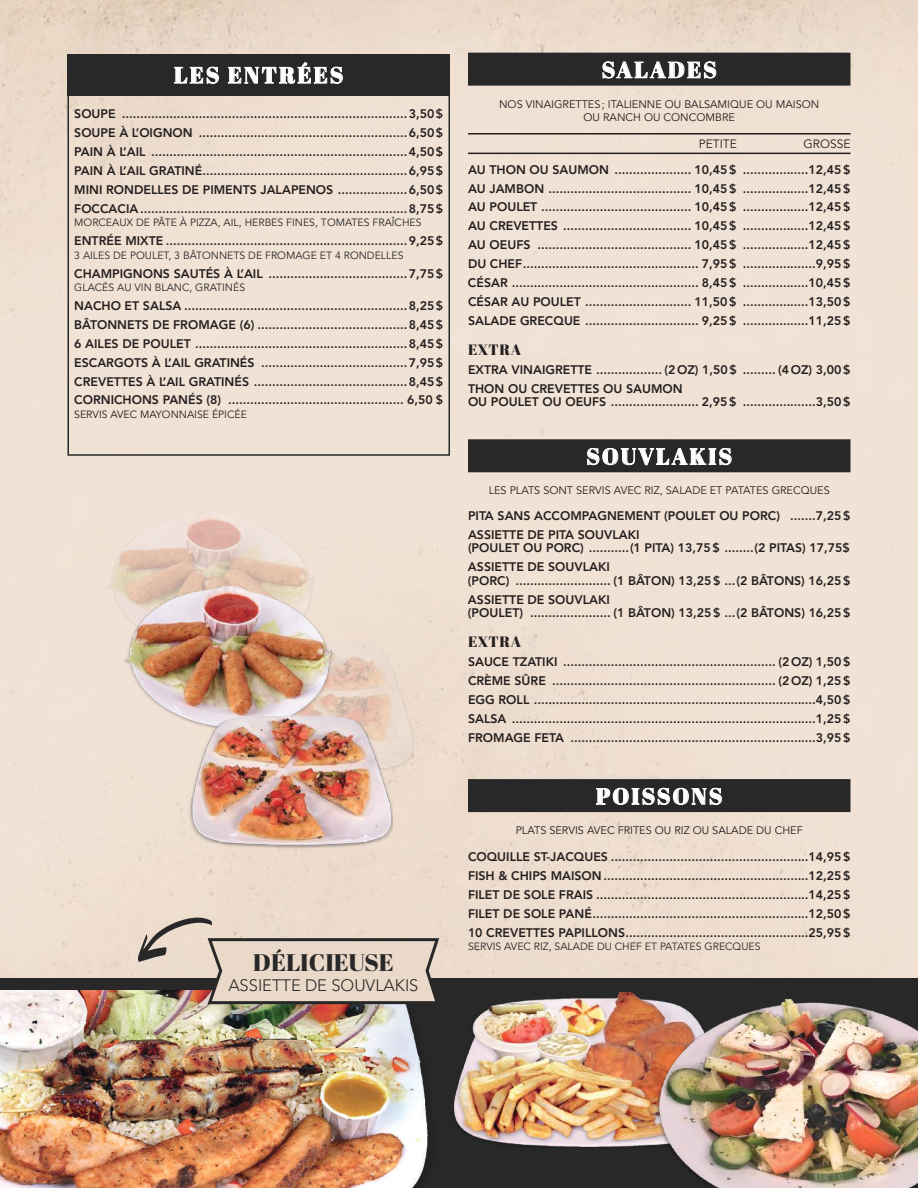
<style>
.page{position:relative;width:918px;height:1188px;background:#fff}
.page>*{position:absolute;margin:0;border:0;box-sizing:border-box;transform-origin:0 0}
.t1{font:24px "Abril Fatface";color:#282829}
.t2{font:22.5px "Abril Fatface";letter-spacing:.1em;color:#fff}
.t3{font:300 16.5px "Avenir LT Std";color:#282829}
.t4{font:15px "Abril Fatface";letter-spacing:.035em;color:#241f1f}
.t5{font:800 12.3px/18.9px "Avenir LT Std";color:#241f1f;text-align:justify}
.t6{font:12px "Avenir LT Std";color:#241f1f}
.t7{font:10.8px/13.5px "Avenir LT Std";color:#241f1f;text-align:center}
.t8{font:10.5px "Avenir LT Std";color:#282829}
.t9{font:10.5px "Avenir LT Std";color:#241f1f}
</style>
<div class="page">
<img style="left:0;top:0;width:918px;height:978px">
<div style="left:0;top:978px;width:918px;height:210px;background:#282829"></div>
<div style="left:68px;top:54px;width:382px;height:41px;background:#282829"></div>
<div style="left:68px;top:54px;width:382px;height:402px;border:2px solid #282829"></div>
<svg style="left:174px;top:66px;width:45px;height:18px"></svg>
<svg style="left:228px;top:62px;width:115px;height:22px"></svg>
<div style="left:468px;top:53px;width:382px;height:33px;background:#282829"></div>
<hr style="left:468px;top:133px;width:382px;height:2px;background:#241f1f">
<hr style="left:468px;top:153px;width:382px;height:1px;background:#241f1f">
<svg style="left:602px;top:61px;width:115px;height:18px"></svg>
<img style="left:104px;top:510px;width:214px;height:147px">
<img style="left:336px;top:633px;width:77px;height:147px">
<img style="left:122px;top:584px;width:214px;height:148px">
<img style="left:189px;top:707px;width:203px;height:148px">
<img style="left:454px;top:993px;width:199px;height:154px">
<img style="left:653px;top:1000px;width:265px;height:188px">
<div style="left:468px;top:439px;width:382px;height:33px;background:#282829"></div>
<svg style="left:587px;top:437px;width:145px;height:28px"></svg>
<div style="left:468px;top:779px;width:382px;height:33px;background:#282829"></div>
<svg style="left:596px;top:777px;width:126px;height:28px"></svg>
<img style="left:0;top:990px;width:428px;height:198px">
<svg style="left:138px;top:918px;width:303px;height:88px;background:#cdbeb0"></svg>
<h2 class="t2" style="left:174px;top:59px;width:171px">LES ENTRÉES</h2>
<p class="t5" style="left:74px;top:105px;width:370px">SOUPE ..............................................................................3,50$ SOUPE À L’OIGNON .........................................................6,50$ PAIN À L’AIL ......................................................................4,50$ PAIN À L’AIL GRATINÉ........................................................6,95$ MINI RONDELLES DE PIMENTS JALAPENOS ...................6,50$ FOCCACIA.........................................................................8,75$</p>
<p class="t8" style="left:74px;top:217px;width:349px">MORCEAUX DE PÂTE À PIZZA, AIL, HERBES FINES, TOMATES FRAÎCHES</p>
<p class="t5" style="left:74px;top:231px;width:370px">ENTRÉE MIXTE ..................................................................9,25$</p>
<p class="t8" style="left:74px;top:249px;width:331px">3 AILES DE POULET, 3 BÂTONNETS DE FROMAGE ET 4 RONDELLES</p>
<p class="t5" style="left:74px;top:264px;width:370px">CHAMPIGNONS SAUTÉS À L’AIL ......................................7,75$</p>
<p class="t8" style="left:74px;top:281px;width:172px">GLACÉS AU VIN BLANC, GRATINÉS</p>
<p class="t5" style="left:74px;top:296px;width:370px">NACHO ET SALSA .............................................................8,25$ BÂTONNETS DE FROMAGE (6) .........................................8,45$ 6 AILES DE POULET ..........................................................8,45$ ESCARGOTS À L’AIL GRATINÉS ........................................7,95$ CREVETTES À L’AIL GRATINÉS ..........................................8,45$ CORNICHONS PANÉS (8) ................................................ 6,50 $</p>
<p class="t9" style="left:74px;top:408px;width:174px">SERVIS AVEC MAYONNAISE ÉPICÉE</p>
<h1 class="t1" style="left:253px;top:946px;width:143px">DÉLICIEUSE</h1>
<h3 class="t3" style="left:228px;top:976px;width:192px">ASSIETTE DE SOUVLAKIS</h3>
<h2 class="t2" style="left:602px;top:54px;width:117px">SALADES</h2>
<p class="t7" style="left:499px;top:97px;width:322px">NOS VINAIGRETTES; ITALIENNE OU BALSAMIQUE OU MAISON<br>OU RANCH OU CONCOMBRE</p>
<p class="t6" style="left:699px;top:137px;width:40px">PETITE</p>
<p class="t6" style="left:804px;top:137px;width:48px">GROSSE</p>
<p class="t5" style="left:468px;top:160px;width:384px">AU THON OU SAUMON ..................... 10,45$ ..................12,45$ AU JAMBON ....................................... 10,45$ ..................12,45$ AU POULET ......................................... 10,45$ ..................12,45$ AU CREVETTES ................................... 10,45$ ..................12,45$ AU OEUFS .......................................... 10,45$ ..................12,45$ DU CHEF................................................ 7,95$ ....................9,95$ CÉSAR ................................................... 8,45$ ..................10,45$ CÉSAR AU POULET ............................. 11,50$ ..................13,50$ SALADE GRECQUE ............................... 9,25$ ..................11,25$</p>
<p class="t4" style="left:468px;top:339px;width:55px">EXTRA</p>
<p class="t5" style="left:468px;top:360px;width:384px">EXTRA VINAIGRETTE .................. (2OZ) 1,50$ ......... (4OZ) 3,00$<br>THON OU CREVETTES OU SAUMON</p>
<p class="t5" style="left:468px;top:392px;width:384px">OU POULET OU OEUFS ........................ 2,95$ ....................3,50$</p>
<h2 class="t2" style="left:586px;top:441px;width:147px">SOUVLAKIS</h2>
<p class="t7" style="left:489px;top:484px;width:343px">LES PLATS SONT SERVIS AVEC RIZ, SALADE ET PATATES GRECQUES</p>
<p class="t5" style="left:468px;top:506px;width:384px">PITA SANS ACCOMPAGNEMENT (POULET OU PORC) .......7,25$<br>ASSIETTE DE PITA SOUVLAKI</p>
<p class="t5" style="left:468px;top:539px;width:383px">(POULET OU PORC) ...........(1 PITA) 13,75$ ........(2 PITAS) 17,75$<br>ASSIETTE DE SOUVLAKI</p>
<p class="t5" style="left:468px;top:571px;width:384px">(PORC) .......................... (1 BÂTON) 13,25$ ...(2 BÂTONS) 16,25$<br>ASSIETTE DE SOUVLAKI</p>
<p class="t5" style="left:468px;top:603px;width:384px">(POULET) ...................... (1 BÂTON) 13,25$ ...(2 BÂTONS) 16,25$</p>
<p class="t4" style="left:468px;top:631px;width:55px">EXTRA</p>
<p class="t5" style="left:468px;top:652px;width:384px">SAUCE TZATIKI .......................................................... (2OZ) 1,50$ CRÈME SÛRE ............................................................. (2OZ) 1,25$ EGG ROLL .............................................................................4,50$ SALSA ...................................................................................1,25$ FROMAGE FETA ...................................................................3,95$</p>
<h2 class="t2" style="left:596px;top:780px;width:128px">POISSONS</h2>
<p class="t7" style="left:516px;top:824px;width:289px">PLATS SERVIS AVEC FRITES OU RIZ OU SALADE DU CHEF</p>
<p class="t5" style="left:468px;top:847px;width:384px">COQUILLE ST-JACQUES ......................................................14,95$ FISH &amp; CHIPS MAISON........................................................12,25$ FILET DE SOLE FRAIS ..........................................................14,25$ FILET DE SOLE PANÉ...........................................................12,50$ 10 CREVETTES PAPILLONS..................................................25,95$</p>
<p class="t8" style="left:468px;top:940px;width:294px">SERVIS AVEC RIZ, SALADE DU CHEF ET PATATES GRECQUES</p>
</div>
